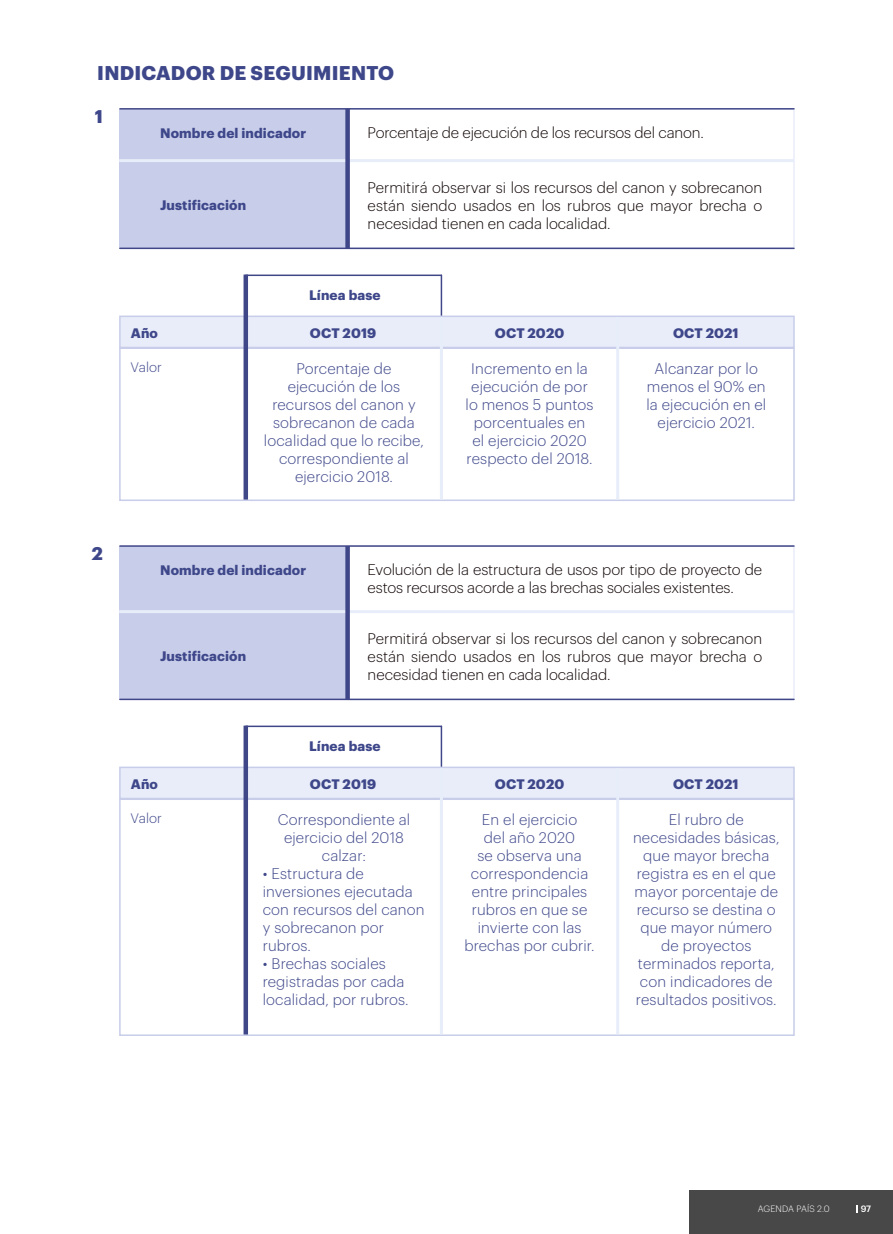
<style>
.page{position:relative;width:893px;height:1234px;background:#fff}
.page>*{position:absolute;margin:0;border:0;box-sizing:border-box;transform-origin:0 0}
.t1{font:700 19.5px "Graphik";letter-spacing:.01em;color:#3e478a}
.t2{font:700 18px "Graphik";color:#3e478a}
.t3{font:300 15px/18px "Graphik";letter-spacing:.01em;color:#3e478a;text-align:center}
.t4{font:300 15px/18px "Graphik";letter-spacing:-.01em;color:#110505;text-align:justify}
.t5{font:700 13.5px "Graphik";letter-spacing:.01em;color:#3e478a}
.t6{font:300 13.5px "Graphik";letter-spacing:.01em;color:#3e478a}
.t7{font:300 9px "Graphik";letter-spacing:.01em;color:#fff}
.t8{font:500 9px "Graphik";color:#fff}
</style>
<div class="page">
<div style="left:689px;top:1190px;width:204px;height:43px;background:#494848"></div>
<div style="left:119px;top:109px;width:229px;height:139px;background:#c8cde9"></div>
<div style="left:119px;top:546px;width:229px;height:153px;background:#c8cde9"></div>
<div style="left:348px;top:108px;width:447px;height:141px;border:2px solid #e9edf9"></div>
<div style="left:348px;top:545px;width:447px;height:155px;border:2px solid #e9edf9"></div>
<hr style="left:120px;top:108px;width:674px;height:1px;background:#414688">
<hr style="left:120px;top:545px;width:674px;height:1px;background:#414688">
<hr style="left:120px;top:247px;width:674px;height:2px;background:#414688">
<hr style="left:120px;top:698px;width:674px;height:2px;background:#414688">
<hr style="left:119px;top:159px;width:675px;height:3px;background:#e7edf9">
<hr style="left:119px;top:610px;width:675px;height:3px;background:#e7edf9">
<div style="left:345px;top:109px;width:5px;height:139px;background:#3f4789"></div>
<div style="left:345px;top:546px;width:5px;height:153px;background:#3f4789"></div>
<hr style="left:441px;top:275px;width:1px;height:40px;background:#3f4789">
<hr style="left:441px;top:726px;width:1px;height:40px;background:#3f4789">
<div style="left:119px;top:347px;width:676px;height:154px;border:2px solid #c8cde9"></div>
<div style="left:119px;top:798px;width:676px;height:237px;border:2px solid #c8cde9"></div>
<div style="left:119px;top:315px;width:676px;height:33px;background:#e9edf9;border:2px solid #c8cde9"></div>
<div style="left:119px;top:766px;width:676px;height:33px;background:#e9edf9;border:2px solid #c8cde9"></div>
<hr style="left:616px;top:317px;width:3px;height:182px;background:#e7edf9">
<hr style="left:616px;top:768px;width:3px;height:266px;background:#e7edf9">
<hr style="left:440px;top:317px;width:3px;height:182px;background:#e7edf9">
<hr style="left:440px;top:768px;width:3px;height:266px;background:#e7edf9">
<hr style="left:244px;top:274px;width:4px;height:225px;background:#3f4789">
<hr style="left:244px;top:725px;width:4px;height:309px;background:#3f4789">
<hr style="left:246px;top:274px;width:195px;height:2px;background:#3f4789">
<hr style="left:246px;top:725px;width:195px;height:2px;background:#3f4789">
<h1 class="t1" style="left:97px;top:58px;width:298px">INDICADOR DE SEGUIMIENTO</h1>
<p class="t2" style="left:95px;top:102px;width:10px">1</p>
<p class="t2" style="left:92px;top:539px;width:13px">2</p>
<p class="t5" style="left:160px;top:123px;width:148px">Nombre del indicador</p>
<p class="t5" style="left:160px;top:195px;width:88px">Justificación</p>
<p class="t4" style="left:368px;top:122px;width:338px">Porcentaje de ejecución de los recursos del canon.</p>
<p class="t4" style="left:368px;top:177px;width:396px">Permitirá observar si los recursos del canon y sobrecanon están siendo usados en los rubros que mayor brecha o necesidad tienen en cada localidad.</p>
<p class="t5" style="left:131px;top:322px;width:29px">Año</p>
<p class="t6" style="left:131px;top:357px;width:33px">Valor</p>
<p class="t5" style="left:309px;top:284px;width:73px">Línea base</p>
<p class="t5" style="left:310px;top:322px;width:68px">OCT 2019</p>
<p class="t3" style="left:264px;top:358px;width:162px">Porcentaje de ejecución de los recursos del canon y sobrecanon de cada localidad que lo recibe, correspondiente al ejercicio 2018.</p>
<p class="t5" style="left:495px;top:322px;width:71px">OCT 2020</p>
<p class="t3" style="left:466px;top:358px;width:130px">Incremento en la ejecución de por lo menos 5 puntos porcentuales en<br>el ejercicio 2020 respecto del 2018.</p>
<p class="t5" style="left:673px;top:322px;width:67px">OCT 2021</p>
<p class="t3" style="left:646px;top:358px;width:121px">Alcanzar por lo menos el 90% en la ejecución en el ejercicio 2021.</p>
<p class="t5" style="left:160px;top:559px;width:148px">Nombre del indicador</p>
<p class="t5" style="left:160px;top:645px;width:88px">Justificación</p>
<p class="t4" style="left:368px;top:559px;width:396px">Evolución de la estructura de usos por tipo de proyecto de estos recursos acorde a las brechas sociales existentes.</p>
<p class="t4" style="left:368px;top:628px;width:396px">Permitirá observar si los recursos del canon y sobrecanon están siendo usados en los rubros que mayor brecha o necesidad tienen en cada localidad.</p>
<p class="t5" style="left:131px;top:773px;width:29px">Año</p>
<p class="t6" style="left:131px;top:808px;width:33px">Valor</p>
<p class="t5" style="left:309px;top:735px;width:73px">Línea base</p>
<p class="t5" style="left:310px;top:773px;width:68px">OCT 2019</p>
<p class="t3" style="left:278px;top:808px;width:134px">Correspondiente al ejercicio del 2018 calzar:</p>
<p class="t3" style="left:263px;top:862px;width:163px;text-align:left">• Estructura de inversiones ejecutada con recursos del canon y sobrecanon por rubros.</p>
<p class="t3" style="left:263px;top:952px;width:147px;text-align:left">• Brechas sociales registradas por cada localidad, por rubros.</p>
<p class="t5" style="left:495px;top:773px;width:71px">OCT 2020</p>
<p class="t3" style="left:464px;top:808px;width:132px">En el ejercicio<br>del año 2020<br>se observa una correspondencia entre principales rubros en que se invierte con las brechas por cubrir.</p>
<p class="t5" style="left:673px;top:773px;width:67px">OCT 2021</p>
<p class="t3" style="left:633px;top:808px;width:148px">El rubro de necesidades básicas, que mayor brecha registra es en el que mayor porcentaje de recurso se destina o que mayor número de proyectos terminados reporta, con indicadores de resultados positivos.</p>
<p class="t7" style="left:758px;top:1201px;width:73px">AGENDA PAÍS 2.0</p>
<p class="t8" style="left:861px;top:1201px;width:12px">97</p>
</div>
